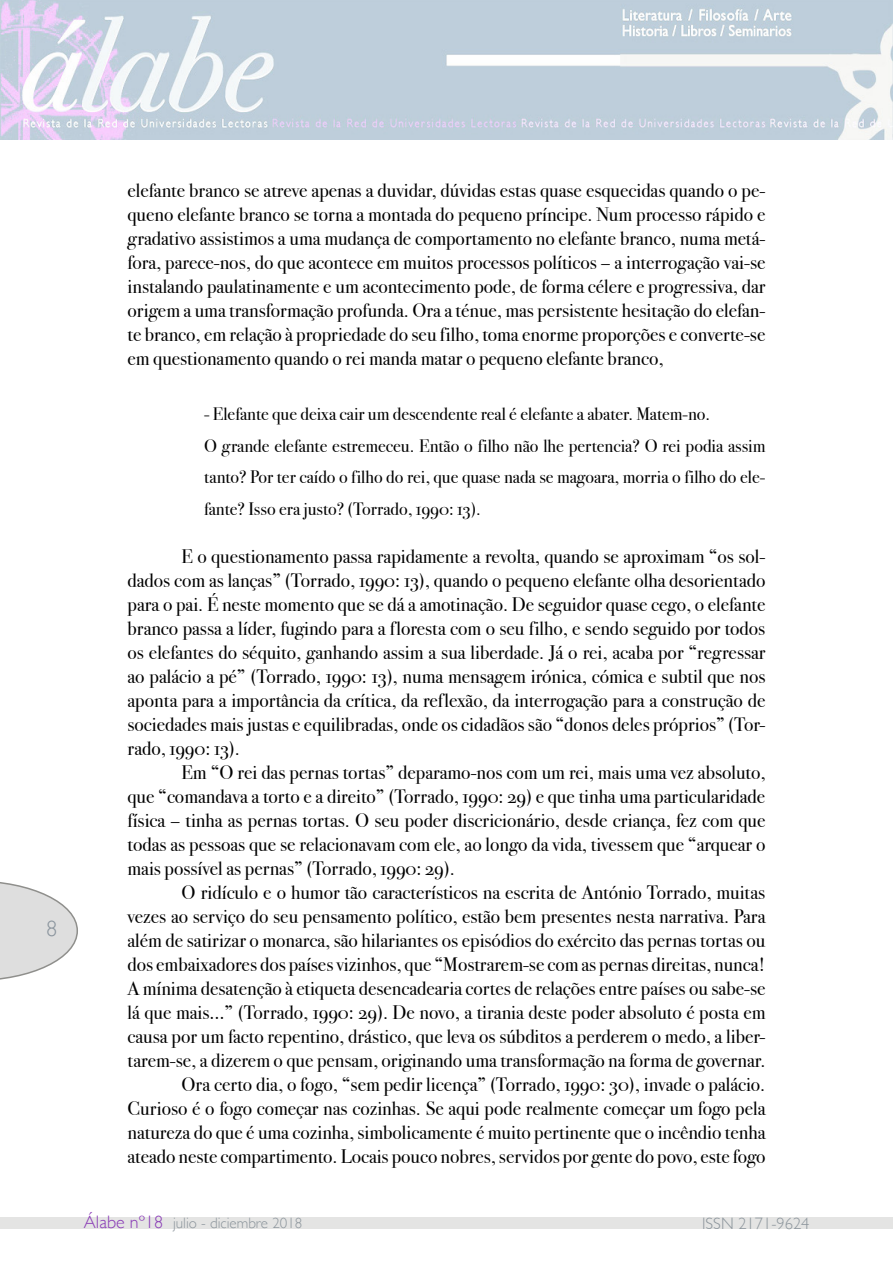
<style>
.page{position:relative;width:893px;height:1263px;background:#fff}
.page>*{position:absolute;margin:0;border:0;box-sizing:border-box;transform-origin:0 0}
.t1{font:300 22.5px "Gill Sans";color:#8a949d}
.t2{font:19.5px/24px "Bodoni Svty Two OSITCTT Book";color:#000;text-align:justify}
.t3{font:18px/31.5px "Bodoni Svty Two OSITCTT Book";color:#000}
.t4{font:300 16.5px "Gill Sans";color:#8c959c}
.t5{font:300 15px "Gill Sans";color:#8c959c}
.s1{font-size:18px;color:#893ab6}
</style>
<div class="page">
<svg style="left:0;top:882px;width:78px;height:98px"></svg>
<div style="left:0;top:1218px;width:893px;height:11px;background:#e4e4e3"></div>
<img style="left:0;top:0;width:893px;height:139px">
<p class="t1" style="left:46px;top:911px;width:13px">8</p>
<p class="t2" style="left:128px;top:178px;width:639px">elefante branco se atreve apenas a duvidar, dúvidas estas quase esquecidas quando o pe&shy;queno elefante branco se torna a montada do pequeno príncipe. Num processo rápido e gradativo assistimos a uma mudança de comportamento no elefante branco, numa metá&shy;fora, parece-nos, do que acontece em muitos processos políticos – a interrogação vai-se instalando paulatinamente e um acontecimento pode, de forma célere e progressiva, dar origem a uma transformação profunda. Ora a ténue, mas persistente hesitação do elefan&shy;te branco, em relação à propriedade do seu filho, toma enorme proporções e converte-se em questionamento quando o rei manda matar o pequeno elefante branco,</p>
<p class="t3" style="left:204px;top:399px;width:563px">- Elefante que deixa cair um descendente real é elefante a abater. Matem-no.<br>O grande elefante estremeceu. Então o filho não lhe pertencia? O rei podia assim tanto? Por ter caído o filho do rei, que quase nada se magoara, morria o filho do ele&shy;fante? Isso era justo? (Torrado, 1990: 13).</p>
<p class="t2" style="left:128px;top:544px;width:639px;text-indent:54px">E o questionamento passa rapidamente a revolta, quando se aproximam “os sol&shy;dados com as lanças” (Torrado, 1990: 13), quando o pequeno elefante olha desorientado para o pai. É neste momento que se dá a amotinação. De seguidor quase cego, o elefante branco passa a líder, fugindo para a floresta com o seu filho, e sendo seguido por todos os elefantes do séquito, ganhando assim a sua liberdade. Já o rei, acaba por “regressar ao palácio a pé” (Torrado, 1990: 13), numa mensagem irónica, cómica e subtil que nos aponta para a importância da crítica, da reflexão, da interrogação para a construção de sociedades mais justas e equilibradas, onde os cidadãos são “donos deles próprios” (Tor&shy;rado, 1990: 13).</p>
<p class="t2" style="left:128px;top:760px;width:639px;text-indent:54px">Em “O rei das pernas tortas” deparamo-nos com um rei, mais uma vez absoluto, que “comandava a torto e a direito” (Torrado, 1990: 29) e que tinha uma particularidade física – tinha as pernas tortas. O seu poder discricionário, desde criança, fez com que todas as pessoas que se relacionavam com ele, ao longo da vida, tivessem que “arquear o mais possível as pernas” (Torrado, 1990: 29).</p>
<p class="t2" style="left:128px;top:880px;width:639px;text-align:right">O ridículo e o humor tão característicos na escrita de António Torrado, muitas<br>vezes ao serviço do seu pensamento político, estão bem presentes nesta narrativa. Para além de satirizar o monarca, são hilariantes os episódios do exército das pernas tortas ou dos embaixadores dos países vizinhos, que “Mostrarem-se com as pernas direitas, nunca!<br>A mínima desatenção à etiqueta desencadearia cortes de relações entre países ou sabe-se lá que mais…” (Torrado, 1990: 29). De novo, a tirania deste poder absoluto é posta em causa por um facto repentino, drástico, que leva os súbditos a perderem o medo, a liber&shy;tarem-se, a dizerem o que pensam, originando uma transformação na forma de governar.<br>Ora certo dia, o fogo, “sem pedir licença” (Torrado, 1990: 30), invade o palácio.<br>Curioso é o fogo começar nas cozinhas. Se aqui pode realmente começar um fogo pela natureza do que é uma cozinha, simbolicamente é muito pertinente que o incêndio tenha ateado neste compartimento. Locais pouco nobres, servidos por gente do povo, este fogo</p>
<p class="t5" style="left:84px;top:1211px;width:220px"><span class="s1">Álabe nº18</span> julio - diciembre 2018</p>
<p class="t4" style="left:702px;top:1211px;width:109px">ISSN 2171-9624</p>
</div>
